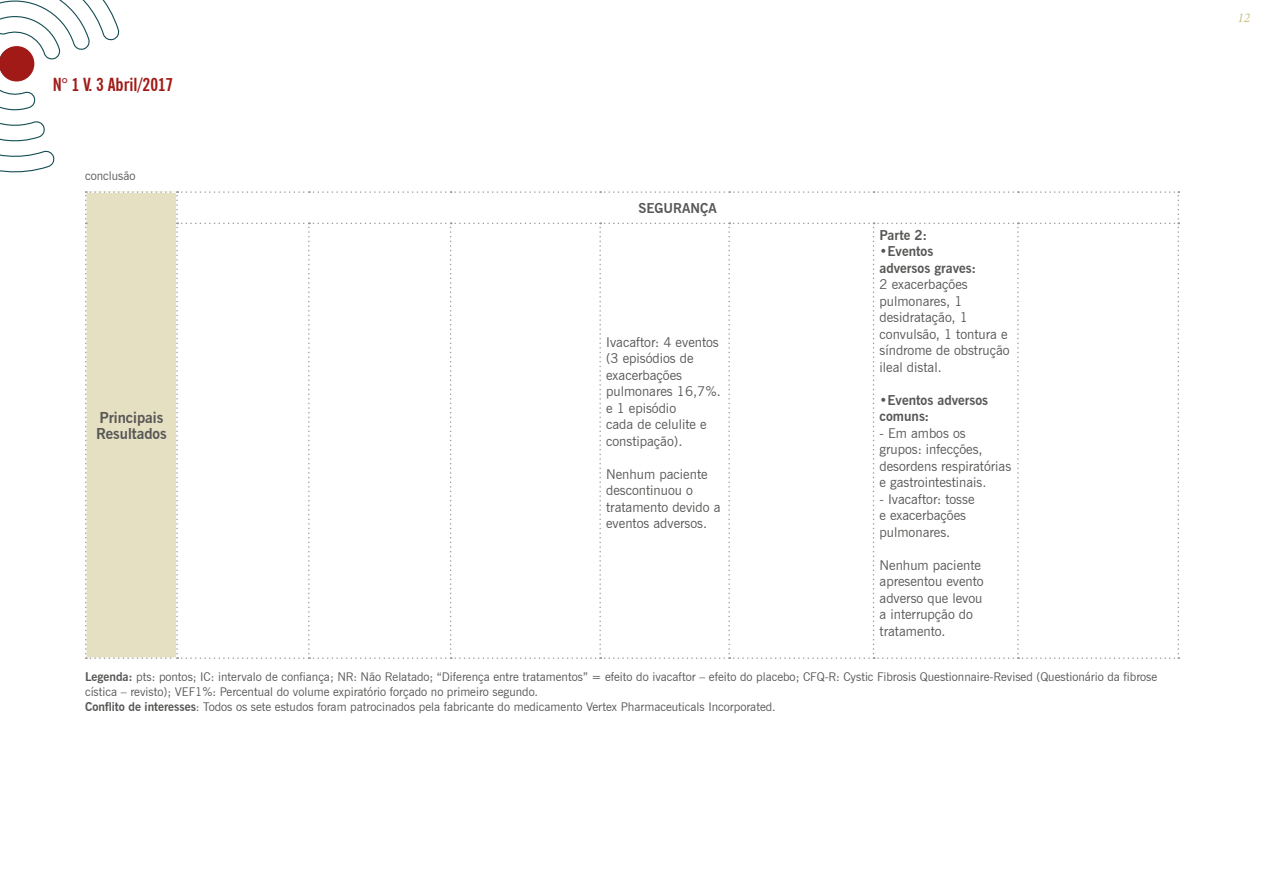
<style>
.page{position:relative;width:1263px;height:893px;background:#fff}
.page>*{position:absolute;margin:0;border:0;box-sizing:border-box;transform-origin:0 0}
.t1{font:700 condensed 18px "News Gothic BT";color:#a11a17}
.t2{font:700 15px/16.5px "News Gothic BT";color:#575756}
.t3{font:13.5px/16.5px "News Gothic BT";color:#575756}
.t4{font:700 13.5px/16.5px "News Gothic BT";color:#575756}
.t5{font:italic 13.5px "Minion Pro";color:#cdc282}
.t6{font:12px/15px "News Gothic BT";color:#575756}
.s1{font-weight:700}
</style>
<div class="page">
<svg style="left:0;top:0;width:120px;height:173px"></svg>
<svg style="left:85px;top:191px;width:1094px;height:468px"></svg>
<h1 class="t1" style="left:53px;top:73px;width:122px">N° 1 V. 3 Abril/2017</h1>
<p class="t6" style="left:85px;top:169px;width:52px">conclusão</p>
<p class="t4" style="left:638px;top:200px;width:80px">SEGURANÇA</p>
<p class="t4" style="left:879px;top:226px;width:49px">Parte 2:</p>
<p class="t4" style="left:879px;top:243px;width:98px">•Eventos adversos graves:</p>
<p class="t3" style="left:879px;top:276px;width:132px">2 exacerbações pulmonares, 1 desidratação, 1 convulsão, 1 tontura e síndrome de obstrução ileal distal.</p>
<p class="t4" style="left:879px;top:391px;width:110px">•Eventos adversos comuns:</p>
<p class="t3" style="left:879px;top:424px;width:133px">- Em ambos os grupos: infecções, desordens respiratórias e gastrointestinais.</p>
<p class="t3" style="left:879px;top:490px;width:96px">- Ivacaftor: tosse e exacerbações pulmonares.</p>
<p class="t3" style="left:879px;top:556px;width:106px">Nenhum paciente apresentou evento adverso que levou a interrupção do tratamento.</p>
<p class="t6" style="left:85px;top:669px;width:1074px"><span class="s1">Legenda:</span> pts: pontos; IC: intervalo de confiança; NR: Não Relatado; “Diferença entre tratamentos” = efeito do ivacaftor – efeito do placebo; CFQ-R: Cystic Fibrosis Questionnaire-Revised (Questionário da fibrose cística – revisto); VEF1%: Percentual do volume expiratório forçado no primeiro segundo.<br><span class="s1">Conflito de interesses</span>: Todos os sete estudos foram patrocinados pela fabricante do medicamento Vertex Pharmaceuticals Incorporated.</p>
<p class="t3" style="left:606px;top:334px;width:116px">Ivacaftor: 4 eventos (3 episódios de exacerbações pulmonares 16,7%. e 1 episódio<br>cada de celulite e constipação).</p>
<p class="t3" style="left:606px;top:466px;width:116px">Nenhum paciente descontinuou o tratamento devido a eventos adversos.</p>
<p class="t2" style="left:96px;top:409px;width:72px">Principais<br>Resultados</p>
<p class="t5" style="left:1237px;top:8px;width:14px">12</p>
</div>
